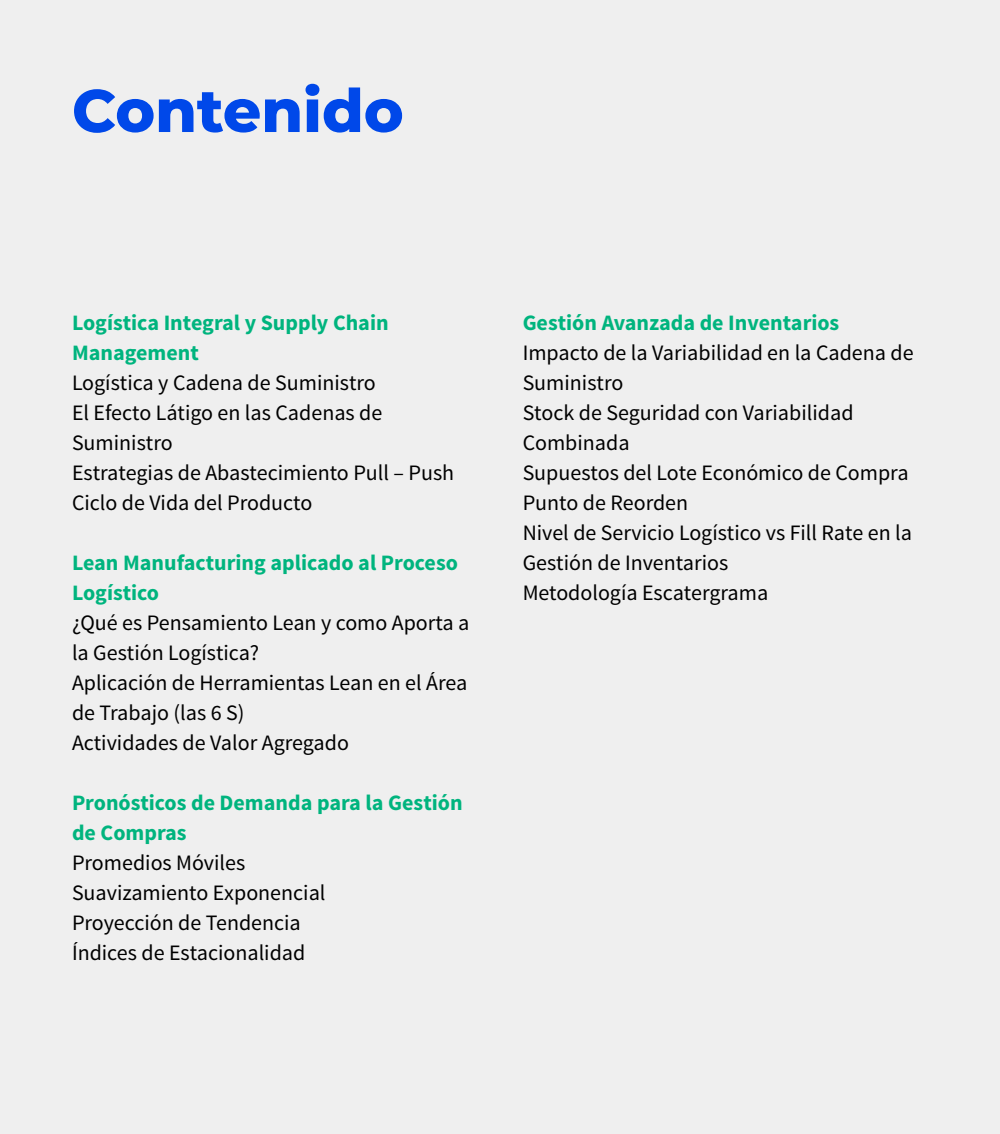
<style>
.page{position:relative;width:1000px;height:1134px;background:#efefef}
.page>*{position:absolute;margin:0;border:0;box-sizing:border-box;transform-origin:0 0}
.t1{font:800 60px "Montserrat";color:#0048e9}
.t2{font:22px/30px "Source Sans Pro";color:#000}
.t3{font:700 22px/30px "Source Sans Pro";color:#00b47e}
</style>
<div class="page">
<h1 class="t1" style="left:72px;top:67px;width:333px">Contenido</h1>
<p class="t3" style="left:72px;top:309px;width:318px">Logística Integral y Supply Chain<br>Management</p>
<p class="t2" style="left:72px;top:368px;width:384px">Logística y Cadena de Suministro<br>El Efecto Látigo en las Cadenas de<br>Suministro<br>Estrategias de Abastecimiento Pull – Push<br>Ciclo de Vida del Producto</p>
<p class="t3" style="left:72px;top:549px;width:388px">Lean Manufacturing aplicado al Proceso<br>Logístico</p>
<p class="t2" style="left:72px;top:608px;width:399px">¿Qué es Pensamiento Lean y como Aporta a la Gestión Logística?<br>Aplicación de Herramientas Lean en el Área de Trabajo (las 6 S)<br>Actividades de Valor Agregado</p>
<p class="t3" style="left:72px;top:789px;width:392px">Pronósticos de Demanda para la Gestión de Compras</p>
<p class="t2" style="left:72px;top:848px;width:255px">Promedios Móviles<br>Suavizamiento Exponencial<br>Proyección de Tendencia<br>Índices de Estacionalidad</p>
<p class="t3" style="left:523px;top:309px;width:318px">Gestión Avanzada de Inventarios</p>
<p class="t2" style="left:523px;top:338px;width:393px">Impacto de la Variabilidad en la Cadena de<br>Suministro<br>Stock de Seguridad con Variabilidad<br>Combinada<br>Supuestos del Lote Económico de Compra<br>Punto de Reorden<br>Nivel de Servicio Logístico vs Fill Rate en la<br>Gestión de Inventarios<br>Metodología Escatergrama</p>
</div>
